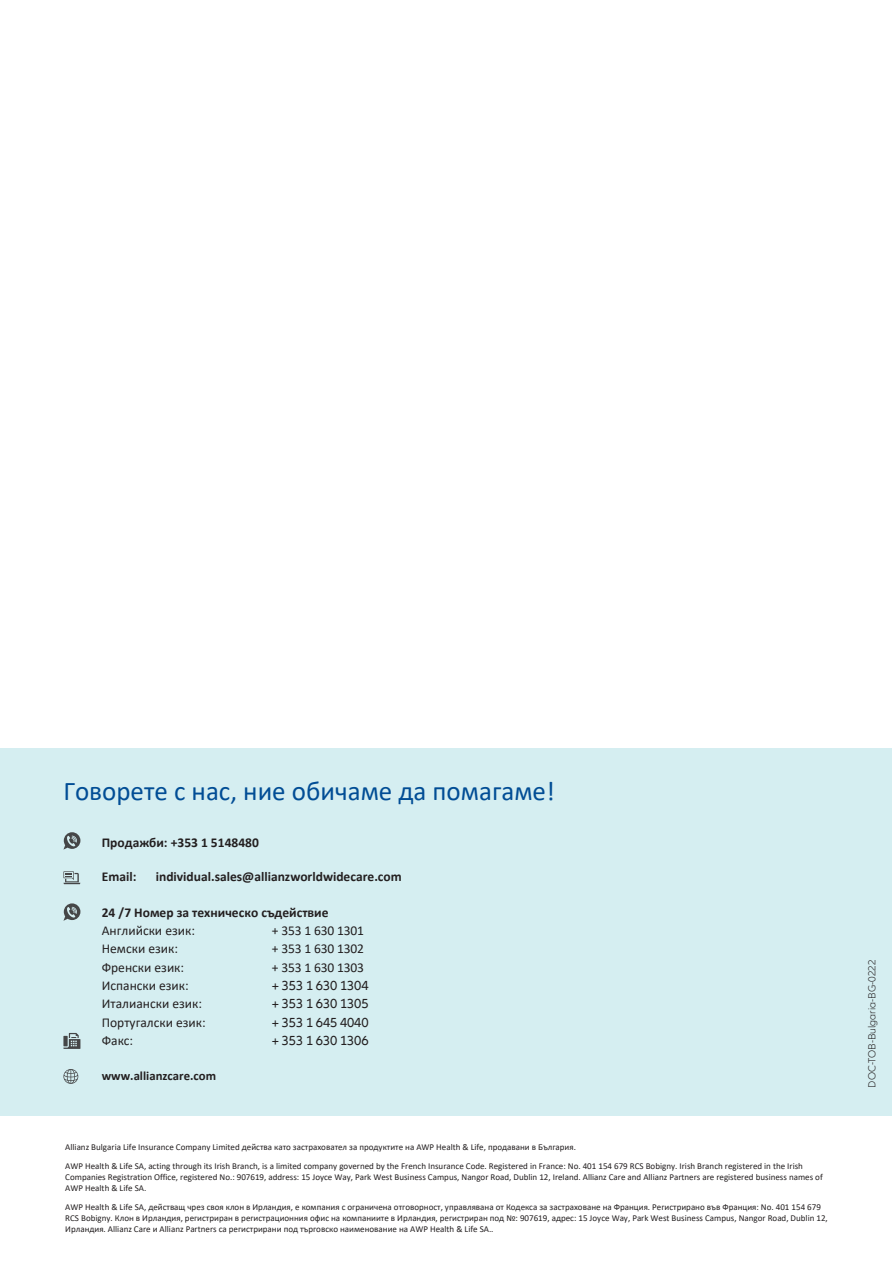
<style>
.page{position:relative;width:893px;height:1263px;background:#fff}
.page>*{position:absolute;margin:0;border:0;box-sizing:border-box;transform-origin:0 0}
.t1{font:27px "Calibri";color:#014d95}
.t2{font:13.5px "Calibri";color:#231f20}
.t3{font:700 13.5px "Calibri";color:#231f20}
.t4{font:13.5px "Allianz Neo";letter-spacing:-.01em;color:#231f20}
.t5{font:700 12.75px "Calibri";color:#231f20}
.t6{font:300 10.5px "Allianz Neo";color:#231f20}
.t7{font:9px/10.8px "Calibri";color:#231f20}
</style>
<div class="page">
<div style="left:1px;top:748px;width:891px;height:368px;background:#d5eef1"></div>
<svg style="left:63px;top:1069px;width:15px;height:15px"></svg>
<svg style="left:63px;top:903px;width:17px;height:18px"></svg>
<svg style="left:63px;top:871px;width:17px;height:13px"></svg>
<svg style="left:63px;top:1033px;width:17px;height:16px"></svg>
<svg style="left:63px;top:832px;width:17px;height:18px"></svg>
<h1 class="t1" style="left:63px;top:773px;width:493px">Говорете с нас, ние обичаме да помагаме!</h1>
<h2 class="t3" style="left:102px;top:833px;width:159px">Продажби: +353 1 5148480</h2>
<h2 class="t3" style="left:102px;top:867px;width:36px">Email:</h2>
<h2 class="t3" style="left:156px;top:867px;width:248px">individual.sales@allianzworldwidecare.com</h2>
<h2 class="t3" style="left:102px;top:903px;width:228px">24 /7 Номер за техническо съдействие</h2>
<h2 class="t2" style="left:102px;top:921px;width:95px">Английски език:</h2>
<h2 class="t2" style="left:272px;top:921px;width:94px">+ 353 1 630 1301</h2>
<h2 class="t2" style="left:102px;top:939px;width:78px">Немски език:</h2>
<h2 class="t2" style="left:272px;top:939px;width:94px">+ 353 1 630 1302</h2>
<h2 class="t2" style="left:102px;top:958px;width:84px">Френски език:</h2>
<h2 class="t2" style="left:272px;top:958px;width:94px">+ 353 1 630 1303</h2>
<h2 class="t2" style="left:102px;top:976px;width:89px">Испански език:</h2>
<h2 class="t4" style="left:272px;top:978px;width:98px">+ 353 1 630 1304</h2>
<h2 class="t2" style="left:102px;top:994px;width:102px">Италиански език:</h2>
<h2 class="t4" style="left:272px;top:996px;width:98px">+ 353 1 630 1305</h2>
<h2 class="t2" style="left:102px;top:1013px;width:105px">Португалски език:</h2>
<h2 class="t4" style="left:272px;top:1014px;width:98px">+ 353 1 645 4040</h2>
<h2 class="t2" style="left:102px;top:1031px;width:33px">Факс:</h2>
<h2 class="t4" style="left:272px;top:1033px;width:98px">+ 353 1 630 1306</h2>
<h3 class="t5" style="left:102px;top:1066px;width:116px">www.allianzcare.com</h3>
<p class="t7" style="left:65px;top:1137px;width:739px;line-height:19.4px">Allianz Bulgaria Life Insurance Company Limited действа като застраховател за продуктите на AWP Health &amp; Life, продавани в България.<br>AWP Health &amp; Life SA, acting through its Irish Branch, is a limited company governed by the French Insurance Code. Registered in France: No. 401 154 679 RCS Bobigny. Irish Branch registered in the Irish</p>
<p class="t7" style="left:65px;top:1171px;width:759px">Companies Registration Office, registered No.: 907619, address: 15 Joyce Way, Park West Business Campus, Nangor Road, Dublin 12, Ireland. Allianz Care and Allianz Partners are registered business names of<br>AWP Health &amp; Life SA.</p>
<p class="t7" style="left:65px;top:1201px;width:764px">AWP Health &amp; Life SA, действащ чрез своя клон в Ирландия, е компания с ограничена отговорност, управлявана от Кодекса за застраховане на Франция. Регистрирано във Франция: No. 401 154 679<br>RCS Bobigny. Клон в Ирландия, регистриран в регистрационния офис на компаниите в Ирландия, регистриран под №: 907619, адрес: 15 Joyce Way, Park West Business Campus, Nangor Road, Dublin 12,<br>Ирландия. Allianz Care и Allianz Partners са регистрирани под търговско наименование на AWP Health &amp; Life SA..</p>
<p class="t6" style="left:866px;top:1088px;width:130px;rotate:-90deg">DOC-TOB-Bulgaria-BG-0222</p>
</div>
